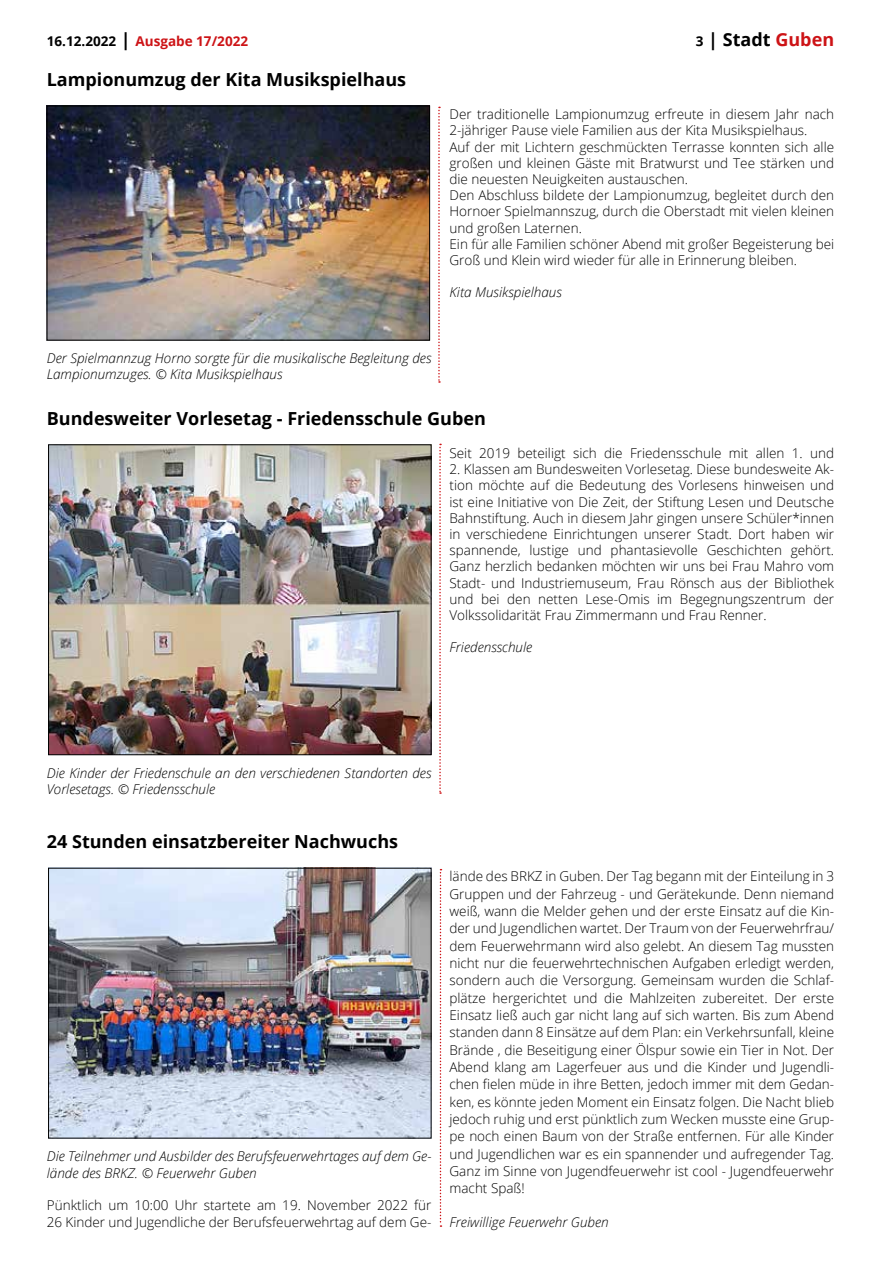
<style>
.page{position:relative;width:881px;height:1263px;background:#fff}
.page>*{position:absolute;margin:0;border:0;box-sizing:border-box;transform-origin:0 0}
.t1{font:700 18px "Open Sans";color:#000}
.t2{font:300 13.5px/16.2px "Open Sans";color:#000}
.t3{font:italic 300 13.5px/16.2px "Open Sans";color:#000}
.t4{font:700 13.5px "Open Sans";color:#cd1316}
.s1{color:#000}
.s2{font-size:18px;color:#000}
.s3{font-size:13.5px}
.s4{color:#cd1316}
</style>
<div class="page">
<svg style="left:439px;top:869px;width:2px;height:358px"></svg>
<svg style="left:439px;top:444px;width:2px;height:350px"></svg>
<svg style="left:438px;top:107px;width:2px;height:276px"></svg>
<img style="left:49px;top:108px;width:378px;height:230px">
<div style="left:47px;top:106px;width:382px;height:234px;border:1px solid #000"></div>
<img style="left:50px;top:447px;width:379px;height:306px">
<div style="left:48px;top:445px;width:383px;height:310px;border:1px solid #000"></div>
<img style="left:50px;top:870px;width:379px;height:266px">
<p class="t4" style="left:47px;top:32px;width:203px"><span class="s1">16.12.2022</span> <span class="s2">|</span> Ausgabe 17/2022</p>
<h1 class="t1" style="left:695px;top:27px;width:140px"><span class="s3">3</span> | Stadt <span class="s4">Guben</span></h1>
<h1 class="t1" style="left:47px;top:67px;width:361px">Lampionumzug der Kita Musikspielhaus</h1>
<p class="t2" style="left:449px;top:106px;width:386px">Der traditionelle Lampionumzug erfreute in diesem Jahr nach 2-jähriger Pause viele Familien aus der Kita Musikspielhaus.<br>Auf der mit Lichtern geschmückten Terrasse konnten sich alle großen und kleinen Gäste mit Bratwurst und Tee stärken und die neuesten Neuigkeiten austauschen.<br>Den Abschluss bildete der Lampionumzug, begleitet durch den Hornoer Spielmannszug, durch die Oberstadt mit vielen kleinen und großen Laternen.<br>Ein für alle Familien schöner Abend mit großer Begeisterung bei Groß und Klein wird wieder für alle in Erinnerung bleiben.</p>
<p class="t3" style="left:449px;top:284px;width:114px">Kita Musikspielhaus</p>
<p class="t3" style="left:47px;top:349px;width:386px">Der Spielmannzug Horno sorgte für die musikalische Begleitung des<br>Lampionumzuges. © Kita Musikspielhaus</p>
<h1 class="t1" style="left:47px;top:406px;width:440px">Bundesweiter Vorlesetag - Friedensschule Guben</h1>
<p class="t2" style="left:449px;top:445px;width:386px">Seit 2019 beteiligt sich die Friedensschule mit allen 1. und</p>
<p class="t2" style="left:449px;top:461px;width:386px;text-align:justify">2. Klassen am Bundesweiten Vorlesetag. Diese bundesweite Ak&shy;tion möchte auf die Bedeutung des Vorlesens hinweisen und ist eine Initiative von Die Zeit, der Stiftung Lesen und Deutsche Bahnstiftung. Auch in diesem Jahr gingen unsere Schüler*innen in verschiedene Einrichtungen unserer Stadt. Dort haben wir spannende, lustige und phantasievolle Geschichten gehört.<br>Ganz herzlich bedanken möchten wir uns bei Frau Mahro vom Stadt- und Industriemuseum, Frau Rönsch aus der Bibliothek und bei den netten Lese-Omis im Begegnungszentrum der Volkssolidarität Frau Zimmermann und Frau Renner.</p>
<p class="t3" style="left:449px;top:639px;width:84px">Friedensschule</p>
<p class="t3" style="left:47px;top:764px;width:386px">Die Kinder der Friedenschule an den verschiedenen Standorten des<br>Vorlesetags. © Friedensschule</p>
<h1 class="t1" style="left:47px;top:829px;width:352px">24 Stunden einsatzbereiter Nachwuchs</h1>
<p class="t3" style="left:47px;top:1147px;width:386px">Die Teilnehmer und Ausbilder des Berufsfeuerwehrtages auf dem Ge&shy;lände des BRKZ. © Feuerwehr Guben</p>
<p class="t2" style="left:47px;top:1197px;width:386px">Pünktlich um 10:00 Uhr startete am 19. November 2022 für<br>26 Kinder und Jugendliche der Berufsfeuerwehrtag auf dem Ge-</p>
<p class="t2" style="left:449px;top:867px;width:386px;line-height:17.2px;text-align:justify">lände des BRKZ in Guben. Der Tag begann mit der Einteilung in 3<br>Gruppen und der Fahrzeug - und Gerätekunde. Denn niemand weiß, wann die Melder gehen und der erste Einsatz auf die Kin&shy;der und Jugendlichen wartet. Der Traum von der Feuerwehrfrau/ dem Feuerwehrmann wird also gelebt. An diesem Tag mussten nicht nur die feuerwehrtechnischen Aufgaben erledigt werden, sondern auch die Versorgung. Gemeinsam wurden die Schlaf&shy;plätze hergerichtet und die Mahlzeiten zubereitet. Der erste Einsatz ließ auch gar nicht lang auf sich warten. Bis zum Abend standen dann 8 Einsätze auf dem Plan: ein Verkehrsunfall, kleine Brände , die Beseitigung einer Ölspur sowie ein Tier in Not. Der Abend klang am Lagerfeuer aus und die Kinder und Jugendli&shy;chen fielen müde in ihre Betten, jedoch immer mit dem Gedan&shy;ken, es könnte jeden Moment ein Einsatz folgen. Die Nacht blieb jedoch ruhig und erst pünktlich zum Wecken musste eine Grup&shy;pe noch einen Baum von der Straße entfernen. Für alle Kinder und Jugendlichen war es ein spannender und aufregender Tag.<br>Ganz im Sinne von Jugendfeuerwehr ist cool - Jugendfeuerwehr macht Spaß!</p>
<p class="t3" style="left:449px;top:1213px;width:161px">Freiwillige Feuerwehr Guben</p>
</div>
